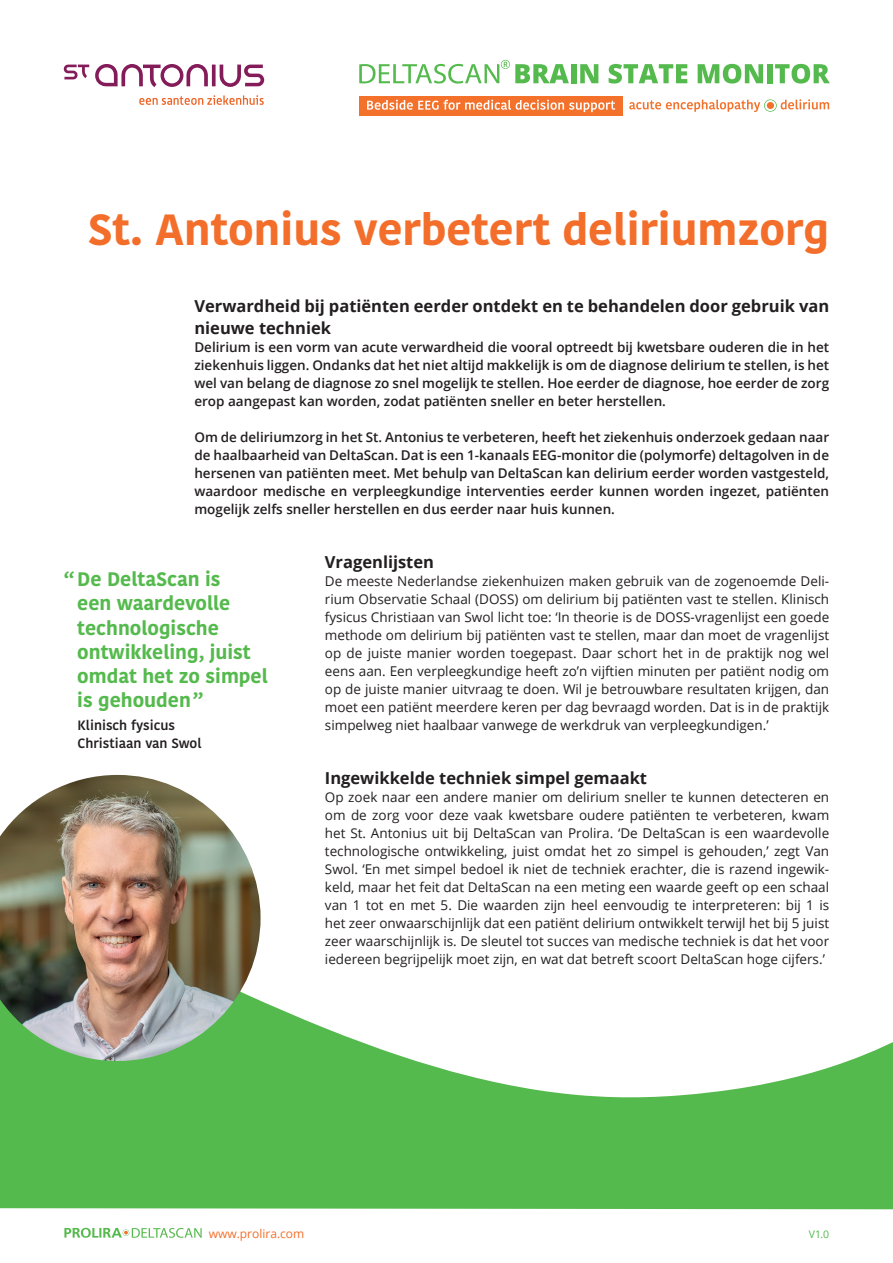
<style>
.page{position:relative;width:893px;height:1263px;background:#fff}
.page>*{position:absolute;margin:0;border:0;box-sizing:border-box;transform-origin:0 0}
.t1{font:700 43.5px "Kohinoor Bangla";color:#f36e2a}
.t2{font:700 19.5px/24px "Kohinoor Bangla";color:#55ba4d}
.t3{font:700 16.5px/22.5px "Open Sans";color:#231f20}
.t4{font:13.5px/18px "Open Sans";color:#231f20;text-align:justify}
.t5{font:600 13.5px/18px "Open Sans";color:#231f20;text-align:justify}
.t6{font:600 13.5px/18px "Kohinoor Bangla";color:#231f20}
.t7{font:12px "Open Sans";color:#f36e2a}
.t8{font:10.5px "Open Sans";color:#55ba4d}
</style>
<div class="page">
<svg style="left:139px;top:95px;width:125px;height:10px"></svg>
<svg style="left:212px;top:65px;width:4px;height:21px"></svg>
<svg style="left:220px;top:65px;width:44px;height:22px"></svg>
<svg style="left:95px;top:64px;width:113px;height:23px"></svg>
<svg style="left:64px;top:65px;width:25px;height:14px"></svg>
<div style="left:571px;top:64px;width:5px;height:19px;background:#55ba4d"></div>
<svg style="left:580px;top:64px;width:18px;height:19px"></svg>
<svg style="left:609px;top:64px;width:78px;height:20px"></svg>
<svg style="left:698px;top:64px;width:65px;height:20px"></svg>
<div style="left:767px;top:64px;width:5px;height:19px;background:#55ba4d"></div>
<svg style="left:775px;top:64px;width:55px;height:20px"></svg>
<svg style="left:359px;top:60px;width:210px;height:24px"></svg>
<svg style="left:629px;top:99px;width:200px;height:13px"></svg>
<div style="left:767px;top:102px;width:7px;height:7px;background:#f3712a;border-radius:50%"></div>
<div style="left:359px;top:96px;width:263px;height:20px;background:#f3712a"></div>
<svg style="left:367px;top:100px;width:248px;height:12px"></svg>
<svg style="left:0;top:1001px;width:893px;height:209px;fill:#55ba4d"></svg>
<svg style="left:64px;top:1228px;width:138px;height:10px"></svg>
<img style="left:0;top:775px;width:261px;height:286px">
<h1 class="t1" style="left:88px;top:192px;width:743px">St. Antonius verbetert deliriumzorg</h1>
<p class="t3" style="left:194px;top:294px;width:636px">Verwardheid bij patiënten eerder ontdekt en te behandelen door gebruik van nieuwe techniek</p>
<p class="t5" style="left:194px;top:338px;width:636px">Delirium is een vorm van acute verwardheid die vooral optreedt bij kwetsbare ouderen die in het ziekenhuis liggen. Ondanks dat het niet altijd makkelijk is om de diagnose delirium te stellen, is het wel van belang de diagnose zo snel mogelijk te stellen. Hoe eerder de diagnose, hoe eerder de zorg erop aangepast kan worden, zodat patiënten sneller en beter herstellen.</p>
<p class="t5" style="left:194px;top:428px;width:636px">Om de deliriumzorg in het St. Antonius te verbeteren, heeft het ziekenhuis onderzoek gedaan naar de haalbaarheid van DeltaScan. Dat is een 1-kanaals EEG-monitor die (polymorfe) deltagolven in de hersenen van patiënten meet. Met behulp van DeltaScan kan delirium eerder worden vastgesteld, waardoor medische en verpleegkundige interventies eerder kunnen worden ingezet, patiënten mogelijk zelfs sneller herstellen en dus eerder naar huis kunnen.</p>
<h2 class="t2" style="left:77px;top:567px;width:192px;text-indent:-13px">“De DeltaScan is<br>een waardevolle technologische ontwikkeling, juist omdat het zo simpel is gehouden”</h2>
<p class="t6" style="left:78px;top:715px;width:125px">Klinisch fysicus<br>Christiaan van Swol</p>
<p class="t3" style="left:325px;top:550px;width:111px">Vragenlijsten</p>
<p class="t4" style="left:325px;top:572px;width:506px">De meeste Nederlandse ziekenhuizen maken gebruik van de zogenoemde Deli&shy;rium Observatie Schaal (DOSS) om delirium bij patiënten vast te stellen. Klinisch fysicus Christiaan van Swol licht toe: ‘In theorie is de DOSS-vragenlijst een goede methode om delirium bij patiënten vast te stellen, maar dan moet de vragenlijst op de juiste manier worden toegepast. Daar schort het in de praktijk nog wel eens aan. Een verpleegkundige heeft zo’n vijftien minuten per patiënt nodig om op de juiste manier uitvraag te doen. Wil je betrouwbare resultaten krijgen, dan moet een patiënt meerdere keren per dag bevraagd worden. Dat is in de praktijk simpelweg niet haalbaar vanwege de werkdruk van verpleegkundigen.’</p>
<p class="t3" style="left:325px;top:766px;width:324px">Ingewikkelde techniek simpel gemaakt</p>
<p class="t4" style="left:325px;top:788px;width:506px">Op zoek naar een andere manier om delirium sneller te kunnen detecteren en om de zorg voor deze vaak kwetsbare oudere patiënten te verbeteren, kwam het St. Antonius uit bij DeltaScan van Prolira. ‘De DeltaScan is een waardevolle technologische ontwikkeling, juist omdat het zo simpel is gehouden,’ zegt Van Swol. ‘En met simpel bedoel ik niet de techniek erachter, die is razend ingewik&shy;keld, maar het feit dat DeltaScan na een meting een waarde geeft op een schaal van 1 tot en met 5. Die waarden zijn heel eenvoudig te interpreteren: bij 1 is het zeer onwaarschijnlijk dat een patiënt delirium ontwikkelt terwijl het bij 5 juist zeer waarschijnlijk is. De sleutel tot succes van medische techniek is dat het voor iedereen begrijpelijk moet zijn, en wat dat betreft scoort DeltaScan hoge cijfers.’</p>
<p class="t7" style="left:209px;top:1225px;width:97px">www.prolira.com</p>
<p class="t8" style="left:809px;top:1227px;width:22px">V1.0</p>
</div>
